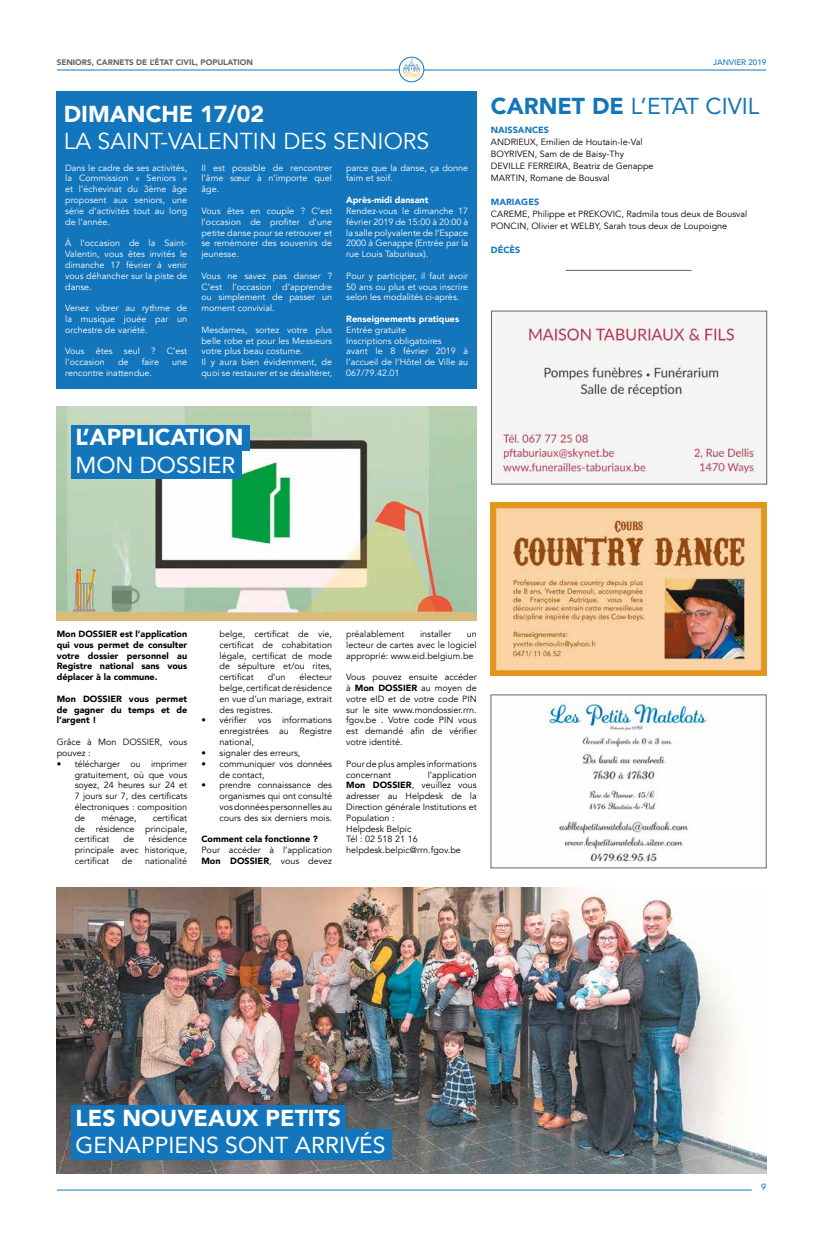
<style>
.page{position:relative;width:823px;height:1248px;background:#fff}
.page>*{position:absolute;margin:0;border:0;box-sizing:border-box;transform-origin:0 0}
.t1{font:900 23px "Avenir";color:#fff}
.t2{font:23px "Avenir";color:#fff}
.t3{font:23px "Avenir";color:#fff}
.t4{font:23px "Avenir";color:#1376bc}
.t5{font:9px/10.8px "Avenir";color:#000;text-align:justify}
.t6{font:9px/10.8px "Avenir";color:#fff;text-align:justify}
.t7{font:900 9px/10.8px "Avenir";color:#000;text-align:justify}
.t8{font:900 9px "Avenir";color:#fff}
.t9{font:900 9px "Avenir";color:#1376bc}
.t10{font:500 9px "Avenir";color:#1376bc}
.t11{font:900 8px "Avenir";color:#656564}
.t12{font:500 8px "Avenir";color:#1376bc}
.s1{font-weight:900}
</style>
<div class="page">
<hr style="left:57px;top:69px;width:708px;height:1px;background:#1376bc">
<hr style="left:57px;top:1189px;width:694px;height:1px;background:#1376bc">
<img style="left:399px;top:57px;width:24px;height:25px;border-radius:12px">
<div style="left:398px;top:57px;width:26px;height:25px;border:1px solid #1376bc;border-radius:50%"></div>
<img style="left:57px;top:887px;width:708px;height:286px">
<div style="left:57px;top:91px;width:419px;height:297px;background:#1376bc"></div>
<img style="left:57px;top:406px;width:419px;height:215px">
<div style="left:71px;top:448px;width:170px;height:31px;background:#1376bc"></div>
<div style="left:71px;top:425px;width:178px;height:25px;background:#1376bc"></div>
<div style="left:71px;top:1128px;width:320px;height:31px;background:#1376bc"></div>
<div style="left:71px;top:1105px;width:274px;height:25px;background:#1376bc"></div>
<img style="left:548px;top:696px;width:162px;height:166px">
<img style="left:490px;top:502px;width:275px;height:173px">
<img style="left:501px;top:321px;width:256px;height:157px">
<hr style="left:565px;top:270px;width:126px;height:1px;background:#656564">
<p class="t11" style="left:57px;top:55px;width:197px">SENIORS, CARNETS DE L’ÉTAT CIVIL, POPULATION</p>
<h1 class="t1" style="left:64px;top:94px;width:202px">DIMANCHE 17/02</h1>
<h1 class="t3" style="left:64px;top:127px;width:367px">LA SAINT-VALENTIN DES SENIORS</h1>
<p class="t6" style="left:65px;top:162px;width:123px">Dans le cadre de ses activités, la Commission « Seniors » et l’échevinat du 3ème âge proposent aux seniors, une série d’activités tout au long de l’année.</p>
<p class="t6" style="left:65px;top:238px;width:123px">À l’occasion de la Saint-Valentin, vous êtes invités le dimanche 17 février à venir vous déhancher sur la piste de danse.</p>
<p class="t6" style="left:65px;top:303px;width:123px">Venez vibrer au rythme de la musique jouée par un orchestre de variété.</p>
<p class="t6" style="left:65px;top:346px;width:21px">Vous</p>
<p class="t6" style="left:96px;top:346px;width:18px">êtes</p>
<p class="t6" style="left:124px;top:346px;width:18px">seul</p>
<p class="t6" style="left:151px;top:346px;width:6px">?</p>
<p class="t6" style="left:167px;top:346px;width:22px">C’est</p>
<p class="t6" style="left:65px;top:357px;width:41px">l’occasion</p>
<p class="t6" style="left:118px;top:357px;width:12px">de</p>
<p class="t6" style="left:142px;top:357px;width:19px">faire</p>
<p class="t6" style="left:172px;top:357px;width:17px">une</p>
<p class="t6" style="left:65px;top:367px;width:88px">rencontre inattendue.</p>
<p class="t6" style="left:201px;top:162px;width:132px">Il est possible de rencontrer l’âme sœur à n’importe quel âge.</p>
<p class="t6" style="left:201px;top:205px;width:132px">Vous êtes en couple ? C’est l’occasion de profiter d’une petite danse pour se retrouver et se remémorer des souvenirs de jeunesse.</p>
<p class="t6" style="left:201px;top:270px;width:132px">Vous ne savez pas danser ?<br>C’est l’occasion d’apprendre ou simplement de passer un moment convivial.</p>
<p class="t6" style="left:201px;top:324px;width:132px;text-align:left">Mesdames, sortez votre plus belle robe et pour les Messieurs votre plus beau costume.<br>Il y aura bien évidemment, de quoi se restaurer et se désaltérer,</p>
<p class="t6" style="left:346px;top:162px;width:123px">parce que la danse, ça donne faim et soif.</p>
<p class="t8" style="left:346px;top:192px;width:84px">Après-midi dansant</p>
<p class="t6" style="left:346px;top:205px;width:123px">Rendez-vous le dimanche 17 février 2019 de 15:00 à 20:00 à la salle polyvalente de l’Espace 2000 à Genappe (Entrée par la rue Louis Taburiaux).</p>
<p class="t6" style="left:346px;top:270px;width:123px">Pour y participer, il faut avoir 50 ans ou plus et vous inscrire selon les modalités ci-après.</p>
<p class="t8" style="left:346px;top:311px;width:114px">Renseignements pratiques</p>
<p class="t6" style="left:346px;top:324px;width:123px;text-align:left">Entrée gratuite<br>Inscriptions obligatoires<br>avant le 8 février 2019 à l’accueil de l’Hôtel de Ville au<br>067/79.42.01</p>
<h1 class="t1" style="left:75px;top:417px;width:169px">L’APPLICATION</h1>
<h1 class="t2" style="left:75px;top:446px;width:161px">MON DOSSIER</h1>
<p class="t12" style="left:712px;top:55px;width:54px">JANVIER 2019</p>
<h1 class="t4" style="left:490px;top:87px;width:269px"><span class="s1">CARNET DE</span> L’ETAT CIVIL</h1>
<p class="t9" style="left:490px;top:122px;width:60px">NAISSANCES</p>
<p class="t5" style="left:490px;top:136px;width:164px;line-height:12px;text-align:left">ANDRIEUX, Emilien de Houtain-le-Val<br>BOYRIVEN, Sam de de Baisy-Thy<br>DEVILLE FERREIRA, Beatriz de Genappe<br>MARTIN, Romane de Bousval</p>
<p class="t9" style="left:490px;top:194px;width:50px">MARIAGES</p>
<p class="t5" style="left:490px;top:208px;width:258px;line-height:12px">CAREME, Philippe et PREKOVIC, Radmila tous deux de Bousval<br>PONCIN, Olivier et WELBY, Sarah tous deux de Loupoigne</p>
<p class="t9" style="left:490px;top:242px;width:31px">DÉCÈS</p>
<p class="t7" style="left:57px;top:628px;width:132px">Mon DOSSIER est l’application qui vous permet de consulter votre dossier personnel au Registre national sans vous déplacer à la commune.</p>
<p class="t7" style="left:57px;top:693px;width:132px">Mon DOSSIER vous permet de gagner du temps et de l’argent !</p>
<p class="t5" style="left:57px;top:736px;width:132px">Grâce à Mon DOSSIER, vous pouvez :</p>
<p class="t5" style="left:75px;top:758px;width:114px;text-indent:-18px">• télécharger ou imprimer gratuitement, où que vous soyez, 24 heures sur 24 et 7 jours sur 7, des certificats électroniques : composition de</p>
<p class="t5" style="left:75px;top:812px;width:114px;text-indent:78px">certificat de résidence principale, certificat</p>
<p class="t5" style="left:101px;top:812px;width:37px">ménage,</p>
<p class="t5" style="left:75px;top:833px;width:114px;text-indent:74px">résidence principale avec historique, certificat</p>
<p class="t5" style="left:123px;top:833px;width:12px">de</p>
<p class="t5" style="left:122px;top:855px;width:12px">de</p>
<p class="t5" style="left:145px;top:855px;width:44px">nationalité</p>
<p class="t5" style="left:219px;top:628px;width:114px">belge, certificat de vie, certificat de cohabitation légale, certificat de mode de sépulture et/ou rites, certificat</p>
<p class="t5" style="left:219px;top:671px;width:114px;text-indent:80px">électeur belge, certificat de résidence en vue d’un mariage, extrait des registres.</p>
<p class="t5" style="left:219px;top:715px;width:114px;text-indent:-18px">• vérifier vos informations enregistrées au Registre national,</p>
<p class="t5" style="left:201px;top:747px;width:100px">• signaler des erreurs,</p>
<p class="t5" style="left:219px;top:758px;width:114px;text-indent:-18px">• communiquer vos données de contact,</p>
<p class="t5" style="left:219px;top:779px;width:114px;text-indent:-18px">• prendre connaissance des organismes qui ont consulté vos données personnelles au cours des six derniers mois.</p>
<p class="t7" style="left:201px;top:833px;width:118px">Comment cela fonctionne ?</p>
<p class="t5" style="left:201px;top:844px;width:132px">Pour accéder à l’application<br><span class="s1">Mon DOSSIER</span>, vous devez</p>
<p class="t5" style="left:267px;top:671px;width:19px">d’un</p>
<p class="t5" style="left:346px;top:628px;width:60px">préalablement</p>
<p class="t5" style="left:420px;top:628px;width:32px">installer</p>
<p class="t5" style="left:346px;top:628px;width:132px;text-indent:120px">un lecteur de cartes avec le logiciel approprié: www.eid.belgium.be</p>
<p class="t5" style="left:346px;top:671px;width:132px">Vous pouvez ensuite accéder à <span class="s1">Mon DOSSIER</span> au moyen de votre eID et de votre code PIN sur le site www.mondossier.rrn. fgov.be . Votre code PIN vous est demandé afin de vérifier votre identité.</p>
<p class="t5" style="left:346px;top:758px;width:132px">Pour de plus amples informations concernant</p>
<p class="t5" style="left:346px;top:769px;width:132px;text-align:left;text-indent:81px">l’application<br><span class="s1">Mon DOSSIER</span>, veuillez vous adresser au Helpdesk de la<br>Direction générale Institutions et<br>Population :<br>Helpdesk Belpic<br>Tél : 02 518 21 16 helpdesk.belpic@rrn.fgov.be</p>
<h1 class="t1" style="left:75px;top:1097px;width:267px">LES NOUVEAUX PETITS</h1>
<h1 class="t2" style="left:75px;top:1126px;width:311px">GENAPPIENS SONT ARRIVÉS</h1>
<p class="t10" style="left:760px;top:1179px;width:7px">9</p>
</div>
